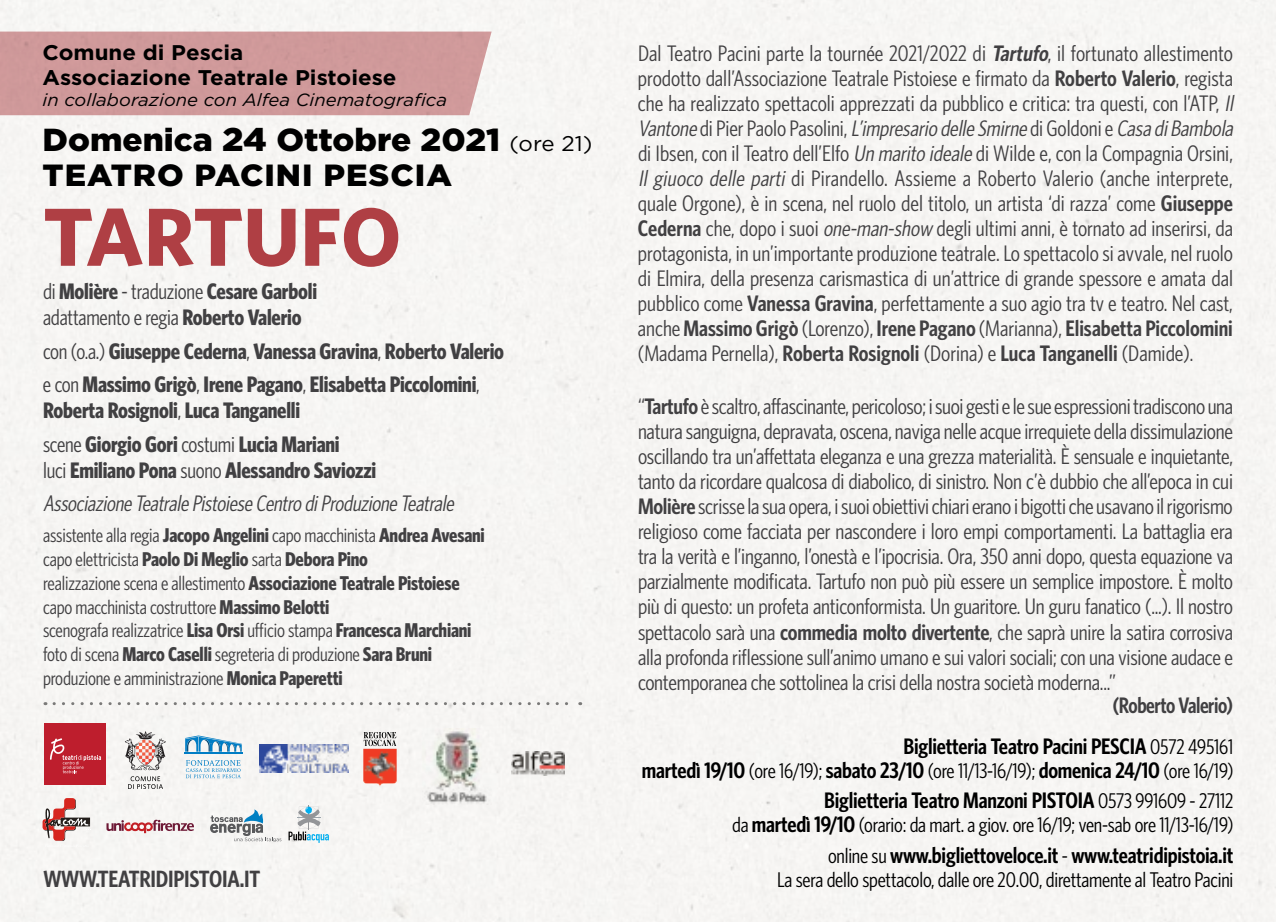
<style>
.page{position:relative;width:1276px;height:922px;background:#fff}
.page>*{position:absolute;margin:0;border:0;box-sizing:border-box;transform-origin:0 0}
.t1{font:700 82.5px "Whitney HTF";letter-spacing:-.005em;color:#af3f44}
.t2{font:900 31.75px "Gotham";color:#000;scale:1.05 1}
.t3{font:900 30.5px "Gotham";letter-spacing:.03em;color:#000;scale:1.05 1}
.t4{font:600 condensed 23.5px "Whitney HTF";letter-spacing:-.01em;color:#414042}
.t5{font:condensed 22.5px/25px "Whitney HTF";color:#414042}
.t6{font:700 condensed 22.5px/33.2px "Whitney HTF";letter-spacing:-.01em;color:#414042}
.t7{font:600 condensed 22.5px "Whitney HTF";letter-spacing:-.01em;color:#000}
.t8{font:italic condensed 22.5px/33.2px "Whitney HTF";color:#414042}
.t9{font:600 condensed 22.5px "Whitney HTF";letter-spacing:-.02em;color:#414042;scale:.95 1}
.t10{font:condensed 21.25px "Whitney HTF";letter-spacing:-.01em;color:#000}
.t11{font:700 21.25px/25.5px "Gotham";color:#000;scale:1.05 1}
.t12{font:condensed 20px/23.8px "Whitney HTF";letter-spacing:-.01em;color:#414042}
.t13{font:italic 17.75px "Gotham";color:#000;scale:1.05 1}
.s1{font-size:32.75px}
.s2{font-weight:400;font-size:21.25px}
.s3{font-weight:400}
.s4{font-style:normal}
.s5{font-weight:700;font-style:normal}
.s6{font-weight:700}
.s7{font-weight:600;font-style:italic}
.s8{font-weight:600}
.s9{font-style:italic}
.s10{font-weight:600;font-size:22.5px}
</style>
<div class="page">
<div style="left:0;top:0;width:1276px;height:921px;background:#f6f5f3"></div>
<svg style="left:54px;top:702px;width:527px;height:3px"></svg>
<svg style="left:42px;top:797px;width:49px;height:49px"></svg>
<svg style="left:210px;top:809px;width:71px;height:32px"></svg>
<svg style="left:106px;top:819px;width:88px;height:14px"></svg>
<svg style="left:288px;top:805px;width:41px;height:37px"></svg>
<svg style="left:186px;top:760px;width:55px;height:18px"></svg>
<hr style="left:184px;top:751px;width:59px;height:2px;background:#007dc5">
<svg style="left:185px;top:735px;width:57px;height:16px"></svg>
<div style="left:44px;top:723px;width:62px;height:61px;background:#be1e2d"></div>
<svg style="left:50px;top:738px;width:51px;height:35px"></svg>
<svg style="left:364px;top:731px;width:32px;height:15px"></svg>
<img style="left:363px;top:748px;width:34px;height:38px">
<svg style="left:125px;top:730px;width:41px;height:40px"></svg>
<svg style="left:128px;top:776px;width:35px;height:12px"></svg>
<img style="left:259px;top:744px;width:89px;height:28px">
<img style="left:422px;top:728px;width:69px;height:75px">
<img style="left:511px;top:750px;width:53px;height:25px">
<div style="left:0;top:32px;width:491px;height:83px;background:#d0999a"></div>
<p class="t11" style="left:43px;top:39px;width:339px">Comune di Pescia<br>Associazione Teatrale Pistoiese</p>
<p class="t13" style="left:43px;top:89px;width:387px">in collaborazione con Alfea Cinematografica</p>
<h2 class="t2" style="left:43px;top:117px;width:525px">Domenica <span class="s1">24</span> Ottobre 2021 <span class="s2">(ore 21)</span></h2>
<h3 class="t3" style="left:43px;top:154px;width:391px">TEATRO PACINI PESCIA</h3>
<h1 class="t1" style="left:43px;top:187px;width:360px">TARTUFO</h1>
<p class="t6" style="left:43px;top:278px;width:276px;line-height:26.2px"><span class="s3">di</span> Molière <span class="s3">- traduzione</span> Cesare Garboli <span class="s3">adattamento e regia</span> Roberto Valerio</p>
<p class="t6" style="left:43px;top:334px;width:463px"><span class="s3">con (o.a.)</span> Giuseppe Cederna<span class="s3">,</span> Vanessa Gravina<span class="s3">,</span> Roberto Valerio <span class="s3">e con</span> Massimo Grigò<span class="s3">,</span> Irene Pagano<span class="s3">,</span> Elisabetta Piccolomini<span class="s3">,</span></p>
<p class="t6" style="left:43px;top:393px;width:298px">Roberta Rosignoli<span class="s3">,</span> Luca Tanganelli <span class="s3">scene</span> Giorgio Gori <span class="s3">costumi</span> Lucia Mariani</p>
<p class="t8" style="left:43px;top:453px;width:416px"><span class="s4">luci</span> <span class="s5">Emiliano Pona</span> <span class="s4">suono</span> <span class="s5">Alessandro Saviozzi<br></span>AssociazioneTeatralePistoieseCentro diProduzioneTeatrale</p>
<p class="t12" style="left:43px;top:523px;width:443px">assistente alla regia <span class="s6">Jacopo Angelini</span> capo macchinista <span class="s6">Andrea Avesani </span>capo elettricista <span class="s6">Paolo Di Meglio</span> sarta <span class="s6">Debora Pino<br></span>realizzazione scena e allestimento <span class="s6">Associazione Teatrale Pistoiese </span>capo macchinista costruttore <span class="s6">Massimo Belotti<br></span>scenografa realizzatrice <span class="s6">Lisa Orsi</span> ufficio stampa <span class="s6">Francesca Marchiani </span>foto di scena <span class="s6">Marco Caselli</span> segreteria di produzione <span class="s6">Sara Bruni </span>produzione e amministrazione <span class="s6">Monica Paperetti</span></p>
<p class="t4" style="left:43px;top:864px;width:218px">WWW.TEATRIDIPISTOIA.IT</p>
<p class="t5" style="left:638px;top:40px;width:601px">Dal Teatro Pacini parte la tournée 2021/2022 di <span class="s7">Tartufo</span>, il fortunato allestimento prodotto dall’Associazione Teatrale Pistoiese e firmato da <span class="s8">Roberto Valerio</span>, regista che ha realizzato spettacoli apprezzati da pubblico e critica: tra questi, con l’ATP, <span class="s9">Il Vantone</span> d i P i e r P a o l o P a s o l i n i , <span class="s9">L’impresario delle Smirne</span> d i G o l d o n i e <span class="s9">CasadiBambola </span>di Ibsen, con il Teatro dell’Elfo <span class="s9">Un marito ideale</span> di Wilde e, con la Compagnia Orsini, <span class="s9">Il giuoco delle parti</span> di Pirandello. Assieme a Roberto Valerio (anche interprete, quale Orgone), è in scena, nel ruolo del titolo, un artista ‘di razza’ come <span class="s8">Giuseppe Cederna</span> che, dopo i suoi <span class="s9">one-man-show</span> degli ultimi anni, è tornato ad inserirsi, da protagonista, in un’importante produzione teatrale. Lo spettacolo si avvale, nel ruolo di Elmira, della presenza carismastica di un’attrice di grande spessore e amata dal pubblico come <span class="s8">Vanessa Gravina</span>, perfettamente a suo agio tra tv e teatro. Nel cast, anche <span class="s8">Massimo Grigò</span> (Lorenzo), <span class="s8">Irene Pagano</span> (Marianna), <span class="s8">Elisabetta Piccolomini </span>(Madama Pernella), <span class="s8">Roberta Rosignoli</span> (Dorina) e <span class="s8">Luca Tanganelli</span> (Damide).</p>
<p class="t5" style="left:638px;top:394px;width:596px;text-align:justify">“<span class="s8">Tartufo</span> è scaltro, affascinante, pericoloso; i suoi gesti e le sue espressioni tradiscono una natura sanguigna, depravata, oscena, naviga nelle acque irrequiete della dissimulazione oscillando tra un’affettata eleganza e una grezza materialità. È sensuale e inquietante, tanto da ricordare qualcosa di diabolico, di sinistro. Non c’è dubbio che all’epoca in cui <span class="s8">Molière</span> scrisse la sua opera, i suoi obiettivi chiari erano i bigotti che usavano il rigorismo religioso come facciata per nascondere i loro empi comportamenti. La battaglia era tra la verità e l’inganno, l’onestà e l’ipocrisia. Ora, 350 anni dopo, questa equazione va parzialmente modificata. Tartufo non può più essere un semplice impostore. È molto più di questo: un profeta anticonformista. Un guaritore. Un guru fanatico (...). Il nostro spettacolo sarà una <span class="s8">commedia molto divertente</span>, che saprà unire la satira corrosiva alla profonda riflessione sull’animo umano e sui valori sociali; con una visione audace e contemporanea che sottolinea la crisi della nostra società moderna...”</p>
<p class="t9" style="left:1112px;top:692px;width:128px">(Roberto Valerio)</p>
<p class="t7" style="left:903px;top:733px;width:331px">Biglietteria Teatro Pacini PESCIA <span class="s2">0572 495161</span></p>
<p class="t10" style="left:642px;top:758px;width:593px"><span class="s10">martedì 19/10</span> (ore 16/19); <span class="s10">sabato 23/10</span> (ore 11/13-16/19); <span class="s10">domenica 24/10</span> (ore 16/19)</p>
<p class="t7" style="left:824px;top:787px;width:411px">Biglietteria Teatro Manzoni PISTOIA <span class="s2">0573 991609 - 27112</span></p>
<p class="t10" style="left:732px;top:812px;width:503px">da <span class="s10">martedì 19/10</span> (orario: da mart. a giov. ore 16/19; ven-sab ore 11/13-16/19)</p>
<p class="t7" style="left:828px;top:841px;width:407px"><span class="s2">online su</span> www.bigliettoveloce.it <span class="s2">-</span> www.teatridipistoia.it</p>
<p class="t10" style="left:777px;top:867px;width:458px">La sera dello spettacolo, dalle ore 20.00, direttamente al Teatro Pacini</p>
</div>
